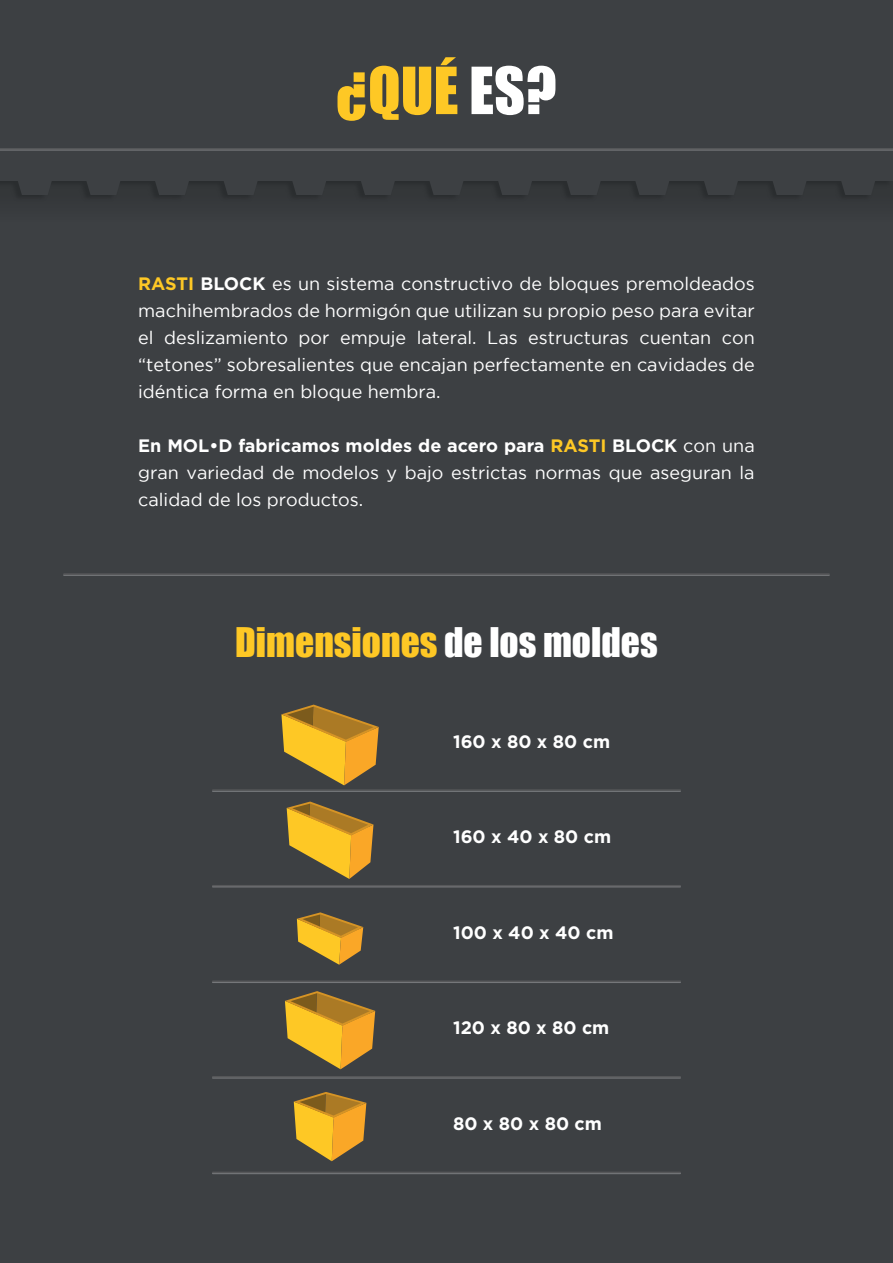
<style>
.page{position:relative;width:893px;height:1263px;background:#3d4043}
.page>*{position:absolute;margin:0;border:0;box-sizing:border-box;transform-origin:0 0}
.t1{font:60px "Impact";color:#fec825}
.t2{font:37.5px "Impact";color:#fec825}
.t3{font:18px/27px "Gotham";color:#fff;text-align:justify}
.t4{font:700 18px "Gotham";color:#fff}
.s1{color:#fff}
.s2{font-weight:700;color:#fec825}
.s3{font-weight:700}
</style>
<div class="page">
<svg style="left:16px;top:181px;width:38px;height:14px"></svg>
<svg style="left:84px;top:181px;width:39px;height:14px"></svg>
<svg style="left:153px;top:181px;width:38px;height:14px"></svg>
<svg style="left:222px;top:181px;width:38px;height:14px"></svg>
<svg style="left:290px;top:181px;width:38px;height:14px"></svg>
<svg style="left:359px;top:181px;width:38px;height:14px"></svg>
<svg style="left:427px;top:181px;width:39px;height:14px"></svg>
<svg style="left:496px;top:181px;width:38px;height:14px"></svg>
<svg style="left:565px;top:181px;width:38px;height:14px"></svg>
<svg style="left:633px;top:181px;width:38px;height:14px"></svg>
<svg style="left:702px;top:181px;width:38px;height:14px"></svg>
<svg style="left:770px;top:181px;width:39px;height:14px"></svg>
<svg style="left:839px;top:181px;width:38px;height:14px"></svg>
<hr style="left:64px;top:574px;width:765px;height:2px;background:#76787b">
<hr style="left:64px;top:573px;width:765px;height:2px;background:#57585a">
<hr style="left:213px;top:790px;width:467px;height:2px;background:#76787b">
<hr style="left:213px;top:789px;width:467px;height:2px;background:#57585a">
<hr style="left:213px;top:886px;width:467px;height:1px;background:#76787b">
<hr style="left:213px;top:885px;width:467px;height:1px;background:#57585a">
<hr style="left:213px;top:981px;width:467px;height:2px;background:#76787b">
<hr style="left:213px;top:980px;width:467px;height:2px;background:#57585a">
<hr style="left:213px;top:1077px;width:467px;height:1px;background:#76787b">
<hr style="left:213px;top:1076px;width:467px;height:1px;background:#57585a">
<hr style="left:213px;top:1173px;width:467px;height:1px;background:#76787b">
<hr style="left:213px;top:1171px;width:467px;height:2px;background:#57585a">
<svg style="left:281px;top:705px;width:98px;height:80px"></svg>
<svg style="left:285px;top:991px;width:90px;height:78px"></svg>
<svg style="left:294px;top:1092px;width:72px;height:69px"></svg>
<svg style="left:287px;top:801px;width:86px;height:78px"></svg>
<svg style="left:297px;top:912px;width:66px;height:53px"></svg>
<hr style="left:0;top:149px;width:893px;height:2px;background:#76787b">
<hr style="left:0;top:148px;width:893px;height:2px;background:#57585a">
<h1 class="t1" style="left:336px;top:44px;width:222px">¿QUÉ <span class="s1">ES?</span></h1>
<p class="t3" style="left:138px;top:269px;width:618px"><span class="s2">RASTI</span> <span class="s3">BLOCK</span> es un sistema constructivo de bloques premoldeados machihembrados de hormigón que utilizan su propio peso para evitar el deslizamiento por empuje lateral. Las estructuras cuentan con “tetones” sobresalientes que encajan perfectamente en cavidades de idéntica forma en bloque hembra.</p>
<p class="t3" style="left:138px;top:431px;width:618px"><span class="s3">En MOL•D fabricamos moldes de acero para</span> <span class="s2">RASTI</span> <span class="s3">BLOCK</span> con una gran variedad de modelos y bajo estrictas normas que aseguran la calidad de los productos.</p>
<h2 class="t2" style="left:235px;top:613px;width:424px">Dimensiones <span class="s1">de los moldes</span></h2>
<p class="t4" style="left:453px;top:731px;width:159px">160 x 80 x 80 cm</p>
<p class="t4" style="left:453px;top:826px;width:160px">160 x 40 x 80 cm</p>
<p class="t4" style="left:453px;top:922px;width:162px">100 x 40 x 40 cm</p>
<p class="t4" style="left:453px;top:1018px;width:158px">120 x 80 x 80 cm</p>
<p class="t4" style="left:453px;top:1113px;width:150px">80 x 80 x 80 cm</p>
</div>
